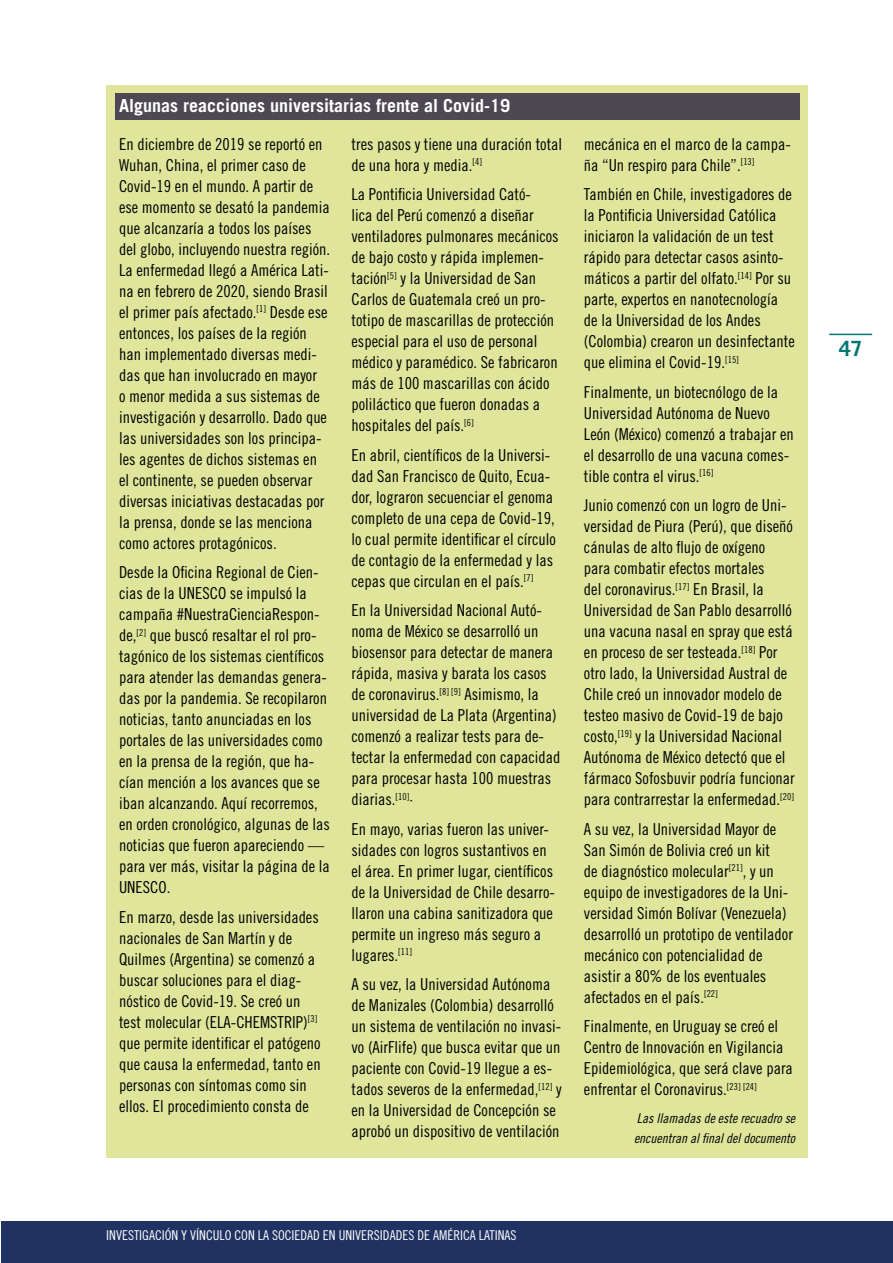
<style>
.page{position:relative;width:893px;height:1263px;background:#fff}
.page>*{position:absolute;margin:0;border:0;box-sizing:border-box;transform-origin:0 0}
.t1{font:700 21px "Trade Gothic";color:#007772}
.t2{font:700 18px "Trade Gothic";color:#fff}
.t3{font:16.5px/21px "Trade Gothic Cond Eighteen";color:#000}
.t4{font:13.5px "Trade Gothic Cond Eighteen";color:#fff}
.t5{font:13.5px/19.5px "Trade Gothic Cond Eighteen Obl";color:#000}
</style>
<div class="page">
<div style="left:1px;top:1221px;width:892px;height:42px;background:#1f3262"></div>
<hr style="left:829px;top:334px;width:43px;height:1px;background:#007772">
<div style="left:106px;top:85px;width:702px;height:1072px;background:#dfe69b"></div>
<div style="left:115px;top:94px;width:684px;height:26px;background:#4e4853"></div>
<p class="t2" style="left:119px;top:94px;width:393px">Algunas reacciones universitarias frente al Covid-19</p>
<p class="t3" style="left:119px;top:133px;width:213px">En diciembre de 2019 se reportó en Wuhan, China, el primer caso de Covid-19 en el mundo. A partir de ese momento se desató la pandemia que alcanzaría a todos los países del globo, incluyendo nuestra región.<br>La enfermedad llegó a América Lati&shy;na en febrero de 2020, siendo Brasil el primer país afectado.<sup>[1]</sup> Desde ese entonces, los países de la región han implementado diversas medi&shy;das que han involucrado en mayor<br>o menor medida a sus sistemas de investigación y desarrollo. Dado que las universidades son los principa&shy;les agentes de dichos sistemas en el continente, se pueden observar diversas iniciativas destacadas por la prensa, donde se las menciona como actores protagónicos.</p>
<p class="t3" style="left:119px;top:562px;width:212px">Desde la Oficina Regional de Cien&shy;cias de la UNESCO se impulsó la campaña #NuestraCienciaRespon&shy;de,<sup>[2]</sup> que buscó resaltar el rol pro&shy;tagónico de los sistemas científicos para atender las demandas genera&shy;das por la pandemia. Se recopilaron noticias, tanto anunciadas en los portales de las universidades como en la prensa de la región, que ha&shy;cían mención a los avances que se iban alcanzando. Aquí recorremos, en orden cronológico, algunas de las noticias que fueron apareciendo — para ver más, visitar la página de la<br>UNESCO.</p>
<p class="t3" style="left:119px;top:906px;width:203px">En marzo, desde las universidades nacionales de San Martín y de<br>Quilmes (Argentina) se comenzó a buscar soluciones para el diag&shy;nóstico de Covid-19. Se creó un test molecular (ELA-CHEMSTRIP)<sup>[3] </sup>que permite identificar el patógeno que causa la enfermedad, tanto en personas con síntomas como sin ellos. El procedimiento consta de</p>
<p class="t3" style="left:351px;top:133px;width:212px">tres pasos y tiene una duración total de una hora y media.<sup>[4]</sup></p>
<p class="t3" style="left:351px;top:184px;width:209px">La Pontificia Universidad Cató-<br>lica del Perú comenzó a diseñar ventiladores pulmonares mecánicos de bajo costo y rápida implemen&shy;tación<sup>[5]</sup> y la Universidad de San<br>Carlos de Guatemala creó un pro&shy;totipo de mascarillas de protección especial para el uso de personal médico y paramédico. Se fabricaron más de 100 mascarillas con ácido poliláctico que fueron donadas a hospitales del país.<sup>[6]</sup></p>
<p class="t3" style="left:351px;top:444px;width:206px">En abril, científicos de la Universi&shy;dad San Francisco de Quito, Ecua&shy;dor, lograron secuenciar el genoma completo de una cepa de Covid-19, lo cual permite identificar el círculo de contagio de la enfermedad y las cepas que circulan en el país.<sup>[7]</sup></p>
<p class="t3" style="left:351px;top:600px;width:210px">En la Universidad Nacional Autó&shy;noma de México se desarrolló un biosensor para detectar de manera rápida, masiva y barata los casos de coronavirus.<sup>[8]</sup> <sup>[9]</sup> Asimismo, la universidad de La Plata (Argentina) comenzó a realizar tests para de&shy;tectar la enfermedad con capacidad para procesar hasta 100 muestras diarias.<sup>[10]</sup>·</p>
<p class="t3" style="left:351px;top:818px;width:205px">En mayo, varias fueron las univer&shy;sidades con logros sustantivos en el área. En primer lugar, científicos de la Universidad de Chile desarro&shy;llaron una cabina sanitizadora que permite un ingreso más seguro a lugares.<sup>[11]</sup></p>
<p class="t3" style="left:351px;top:974px;width:212px">A su vez, la Universidad Autónoma de Manizales (Colombia) desarrolló un sistema de ventilación no invasi&shy;vo (AirFlife) que busca evitar que un paciente con Covid-19 llegue a es&shy;tados severos de la enfermedad,<sup>[12]</sup> y en la Universidad de Concepción se aprobó un dispositivo de ventilación</p>
<p class="t3" style="left:584px;top:133px;width:209px">mecánica en el marco de la campa&shy;ña “Un respiro para Chile”.<sup>[13]</sup></p>
<p class="t3" style="left:584px;top:184px;width:212px">También en Chile, investigadores de la Pontificia Universidad Católica iniciaron la validación de un test rápido para detectar casos asinto&shy;máticos a partir del olfato.<sup>[14]</sup> Por su parte, expertos en nanotecnología de la Universidad de los Andes (Colombia) crearon un desinfectante que elimina el Covid-19.<sup>[15]</sup></p>
<p class="t3" style="left:584px;top:381px;width:211px">Finalmente, un biotecnólogo de la<br>Universidad Autónoma de Nuevo<br>León (México) comenzó a trabajar en el desarrollo de una vacuna comes&shy;tible contra el virus.<sup>[16]</sup></p>
<p class="t3" style="left:584px;top:495px;width:212px">Junio comenzó con un logro de Uni&shy;versidad de Piura (Perú), que diseñó cánulas de alto flujo de oxígeno para combatir efectos mortales<br>del coronavirus.<sup>[17]</sup> En Brasil, la Universidad de San Pablo desarrolló una vacuna nasal en spray que está en proceso de ser testeada.<sup>[18]</sup> Por otro lado, la Universidad Austral de Chile creó un innovador modelo de testeo masivo de Covid-19 de bajo costo,<sup>[19]</sup> y la Universidad Nacional Autónoma de México detectó que el fármaco Sofosbuvir podría funcionar para contrarrestar la enfermedad.<sup>[20]</sup></p>
<p class="t3" style="left:584px;top:818px;width:210px">A su vez, la Universidad Mayor de<br>San Simón de Bolivia creó un kit<br>de diagnóstico molecular<sup>[21]</sup>, y un equipo de investigadores de la Uni&shy;versidad Simón Bolívar (Venezuela) desarrolló un prototipo de ventilador mecánico con potencialidad de asistir a 80% de los eventuales afectados en el país.<sup>[22]</sup></p>
<p class="t3" style="left:584px;top:1016px;width:210px">Finalmente, en Uruguay se creó el Centro de Innovación en Vigilancia Epidemiológica, que será clave para enfrentar el Coronavirus.<sup>[23]</sup> <sup>[24]</sup></p>
<p class="t5" style="left:634px;top:1109px;width:163px">Las llamadas de este recuadro se encuentran al final del documento</p>
<p class="t4" style="left:106px;top:1227px;width:412px">INVESTIGACIÓN Y VÍNCULO CON LA SOCIEDAD EN UNIVERSIDADES DE AMÉRICA LATINAS</p>
<p class="t1" style="left:839px;top:336px;width:25px">47</p>
</div>
